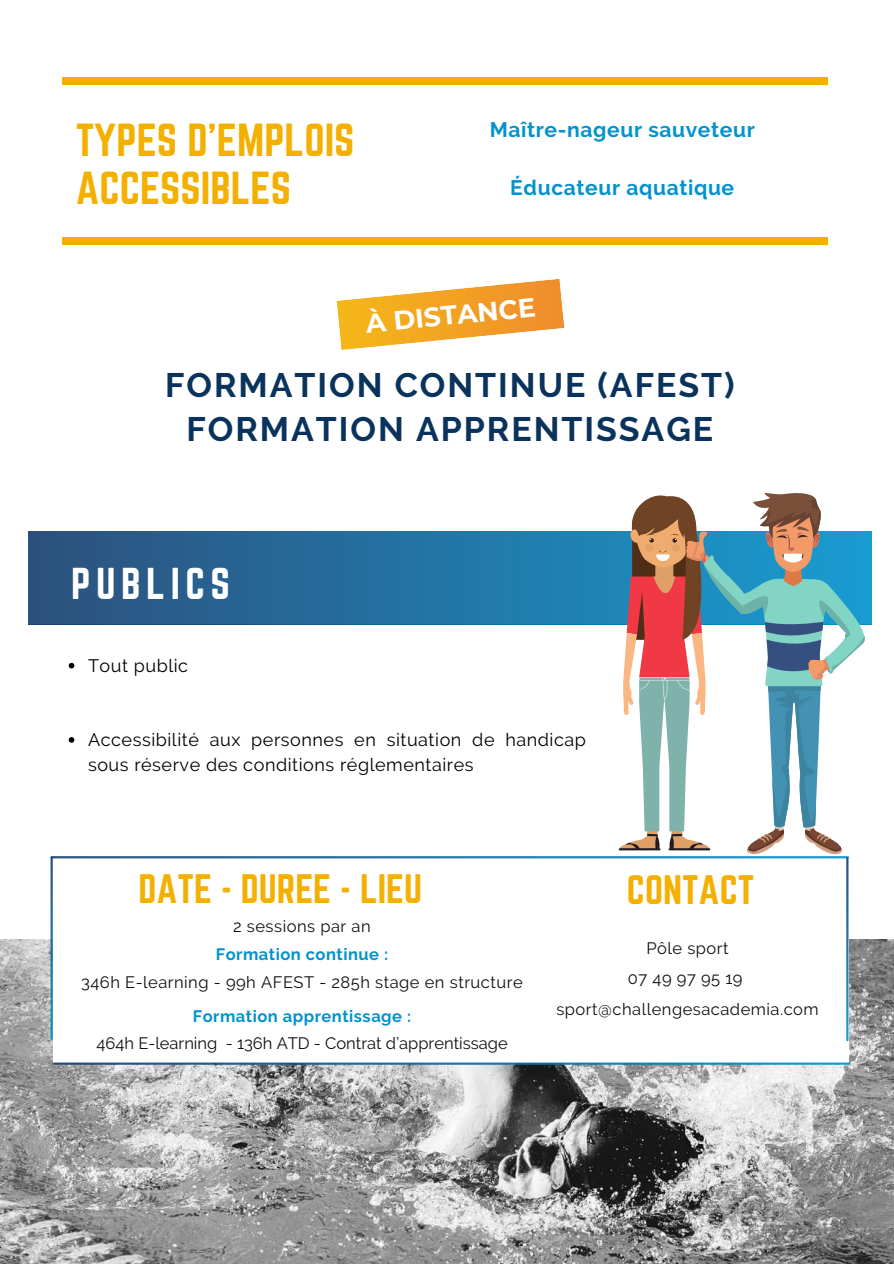
<style>
.page{position:relative;width:894px;height:1264px;background:#fff}
.page>*{position:absolute;margin:0;border:0;box-sizing:border-box;transform-origin:0 0}
.t1{font:40.5px/47.2px "Norwester";color:#f3b000}
.t2{font:39px "Norwester";letter-spacing:.14em;color:#fff}
.t3{font:36px "Norwester";color:#f3b000}
.t4{font:700 33.9px/43.8px "Raleway";letter-spacing:.06em;color:#09335d;text-align:center}
.t5{font:700 26.4px "Montserrat";color:#fff}
.t6{font:700 21px "Raleway";letter-spacing:.03em;color:#0093cd}
.t7{font:18px/24.8px "Raleway";letter-spacing:.03em;color:#000}
.t8{font:16.5px/30.3px "Raleway";letter-spacing:.03em;color:#100f0d;text-align:center}
.t9{font:16.5px "Raleway";color:#100f0d}
.t10{font:700 16.5px "Raleway";letter-spacing:.03em;color:#0093cd}
</style>
<div class="page">
<div style="left:62px;top:237px;width:765px;height:7px;background:#f3b000"></div>
<div style="left:62px;top:77px;width:765px;height:7px;background:#f3b000"></div>
<img style="left:0;top:939px;width:893px;height:324px">
<div style="left:53px;top:858px;width:795px;height:204px;background:#fff"></div>
<hr style="left:52px;top:856px;width:795px;height:2px;background:#bfbfbf">
<hr style="left:54px;top:1062px;width:795px;height:2px;background:#bfbfbf">
<hr style="left:51px;top:857px;width:2px;height:182px;background:#bfbfbf">
<svg style="left:69px;top:662px;width:5px;height:6px"></svg>
<svg style="left:69px;top:737px;width:5px;height:5px"></svg>
<svg style="left:28px;top:531px;width:843px;height:93px;background:#256a99"></svg>
<svg style="left:609px;top:492px;width:257px;height:367px"></svg>
<hr style="left:846px;top:858px;width:2px;height:182px;background:#bfbfbf">
<svg style="left:336px;top:279px;width:228px;height:71px"></svg>
<h1 class="t1" style="left:76px;top:116px;width:280px">TYPES D'EMPLOIS<br>ACCESSIBLES</h1>
<p class="t6" style="left:489px;top:117px;width:266px">Maître-nageur sauveteur</p>
<p class="t6" style="left:510px;top:175px;width:225px">Éducateur aquatique</p>
<h3 class="t5" style="left:364px;top:308px;width:172px;rotate:-6deg">À DISTANCE</h3>
<h3 class="t4" style="left:165px;top:363px;width:571px">FORMATION CONTINUE (AFEST)<br>FORMATION APPRENTISSAGE</h3>
<h2 class="t2" style="left:71px;top:560px;width:160px">PUBLICS</h2>
<p class="t7" style="left:88px;top:653px;width:102px">Tout public</p>
<p class="t7" style="left:88px;top:727px;width:499px">Accessibilité aux personnes en situation de handicap sous réserve des conditions réglementaires</p>
<h3 class="t3" style="left:138px;top:867px;width:285px">DATE - DUREE - LIEU</h3>
<p class="t8" style="left:233px;top:910px;width:139px">2 sessions par an</p>
<p class="t10" style="left:216px;top:944px;width:174px">Formation continue :</p>
<p class="t8" style="left:81px;top:967px;width:443px">346h E-learning - 99h AFEST - 285h stage en structure</p>
<p class="t10" style="left:193px;top:1006px;width:220px">Formation apprentissage :</p>
<p class="t9" style="left:97px;top:1033px;width:412px">464h E-learning - 136h ATD - Contrat d’apprentissage</p>
<h3 class="t3" style="left:626px;top:867px;width:129px">CONTACT</h3>
<p class="t8" style="left:556px;top:933px;width:264px">Pôle sport<br>07 49 97 95 19 sport@challengesacademia.com</p>
</div>
